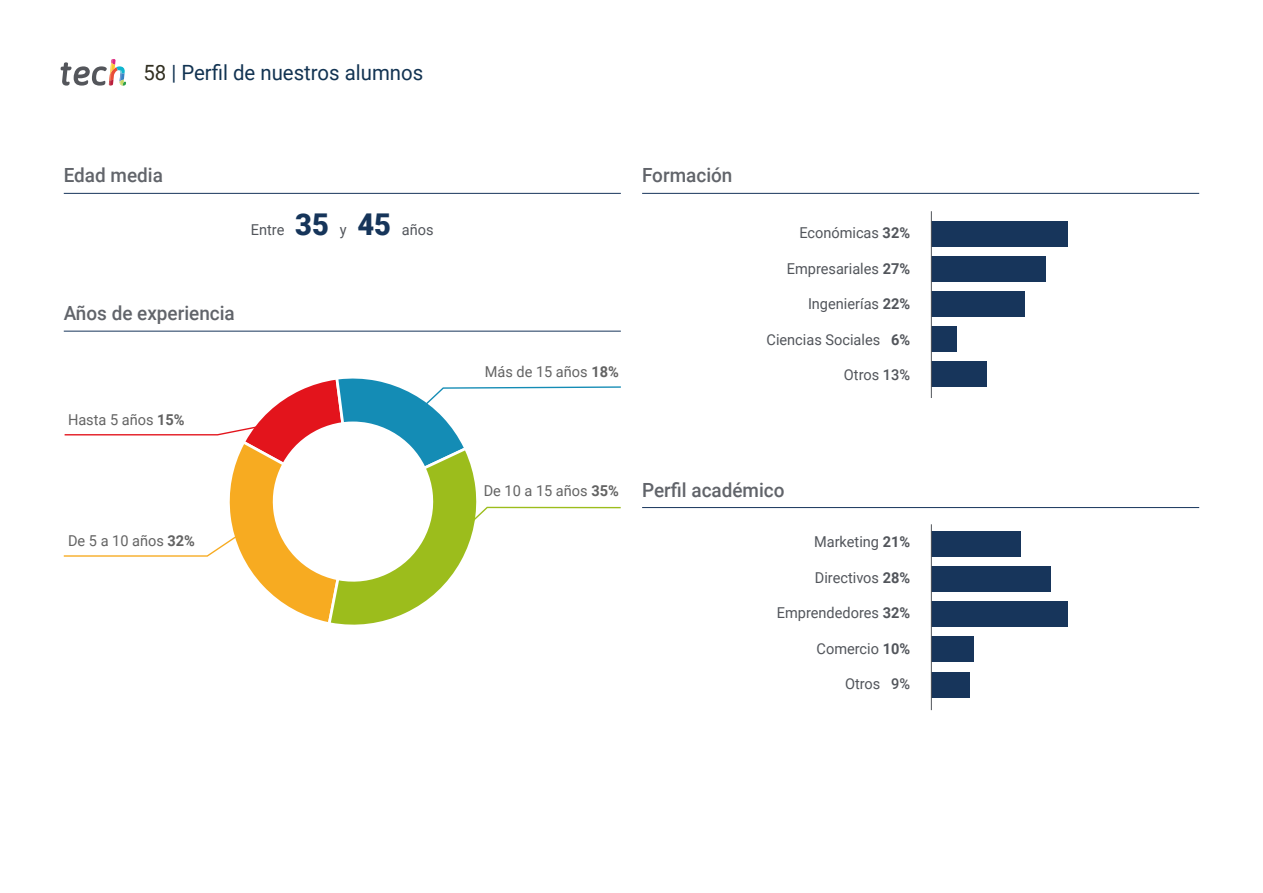
<style>
.page{position:relative;width:1263px;height:893px;background:#fff}
.page>*{position:absolute;margin:0;border:0;box-sizing:border-box;transform-origin:0 0}
.t1{font:21px "Roboto";color:#123352}
.t2{font:500 19.5px "Roboto";color:#61646a}
.t3{font:15px "Roboto";color:#52555b}
.t4{font:15px "Roboto";color:#636363}
.s1{color:#312e20}
.s2{font-weight:900;font-size:30px;color:#16355a}
.s3{font-weight:700}
.s4{font-weight:500}
</style>
<div class="page">
<hr style="left:64px;top:193px;width:557px;height:1px;background:#17355b">
<hr style="left:642px;top:193px;width:557px;height:1px;background:#17355b">
<div style="left:931px;top:222px;width:136px;height:25px;background:#17355b"></div>
<div style="left:931px;top:256px;width:115px;height:26px;background:#17355b"></div>
<div style="left:931px;top:291px;width:94px;height:26px;background:#17355b"></div>
<div style="left:931px;top:326px;width:26px;height:26px;background:#17355b"></div>
<div style="left:931px;top:361px;width:56px;height:26px;background:#17355b"></div>
<hr style="left:931px;top:211px;width:1px;height:187px;background:#52555b">
<div style="left:931px;top:566px;width:119px;height:26px;background:#17355b"></div>
<hr style="left:642px;top:507px;width:557px;height:1px;background:#17355b">
<div style="left:931px;top:532px;width:90px;height:25px;background:#17355b"></div>
<div style="left:931px;top:601px;width:136px;height:26px;background:#17355b"></div>
<div style="left:931px;top:636px;width:43px;height:26px;background:#17355b"></div>
<div style="left:931px;top:672px;width:38px;height:25px;background:#17355b"></div>
<hr style="left:931px;top:524px;width:1px;height:186px;background:#52555b">
<hr style="left:64px;top:331px;width:557px;height:1px;background:#17355b">
<svg style="left:64px;top:378px;width:557px;height:247px"></svg>
<svg style="left:61px;top:59px;width:65px;height:27px"></svg>
<h1 class="t1" style="left:144px;top:57px;width:281px"><span class="s1">58</span> | Perfil de nuestros alumnos</h1>
<h2 class="t2" style="left:64px;top:161px;width:101px">Edad media</h2>
<h2 class="t2" style="left:642px;top:161px;width:92px">Formación</h2>
<p class="t3" style="left:251px;top:219px;width:184px">Entre <span class="s2">35</span> y <span class="s2">45</span> años</p>
<h2 class="t2" style="left:64px;top:300px;width:173px">Años de experiencia</h2>
<p class="t4" style="left:68px;top:409px;width:118px">Hasta 5 años <span class="s3">15%</span></p>
<p class="t4" style="left:485px;top:361px;width:136px">Más de 15 años <span class="s3">18%</span></p>
<p class="t3" style="left:799px;top:222px;width:112px">Económicas <span class="s3">32%</span></p>
<p class="t3" style="left:787px;top:258px;width:125px">Empresariales <span class="s3">27%</span></p>
<p class="t3" style="left:808px;top:293px;width:104px">Ingenierías <span class="s3">22%</span></p>
<p class="t3" style="left:766px;top:329px;width:145px">Ciencias Sociales <span class="s3">6%</span></p>
<p class="t3" style="left:844px;top:364px;width:68px">Otros <span class="s4">13%</span></p>
<p class="t4" style="left:68px;top:530px;width:128px">De 5 a 10 años <span class="s3">32%</span></p>
<p class="t4" style="left:484px;top:480px;width:137px">De 10 a 15 años <span class="s3">35%</span></p>
<h2 class="t2" style="left:642px;top:476px;width:144px">Perfil académico</h2>
<p class="t3" style="left:814px;top:531px;width:98px">Marketing <span class="s3">21%</span></p>
<p class="t3" style="left:815px;top:567px;width:97px">Directivos <span class="s3">28%</span></p>
<p class="t3" style="left:777px;top:602px;width:135px">Emprendedores <span class="s3">32%</span></p>
<p class="t3" style="left:816px;top:638px;width:95px">Comercio <span class="s3">10%</span></p>
<p class="t3" style="left:845px;top:673px;width:67px">Otros <span class="s4">9%</span></p>
</div>
